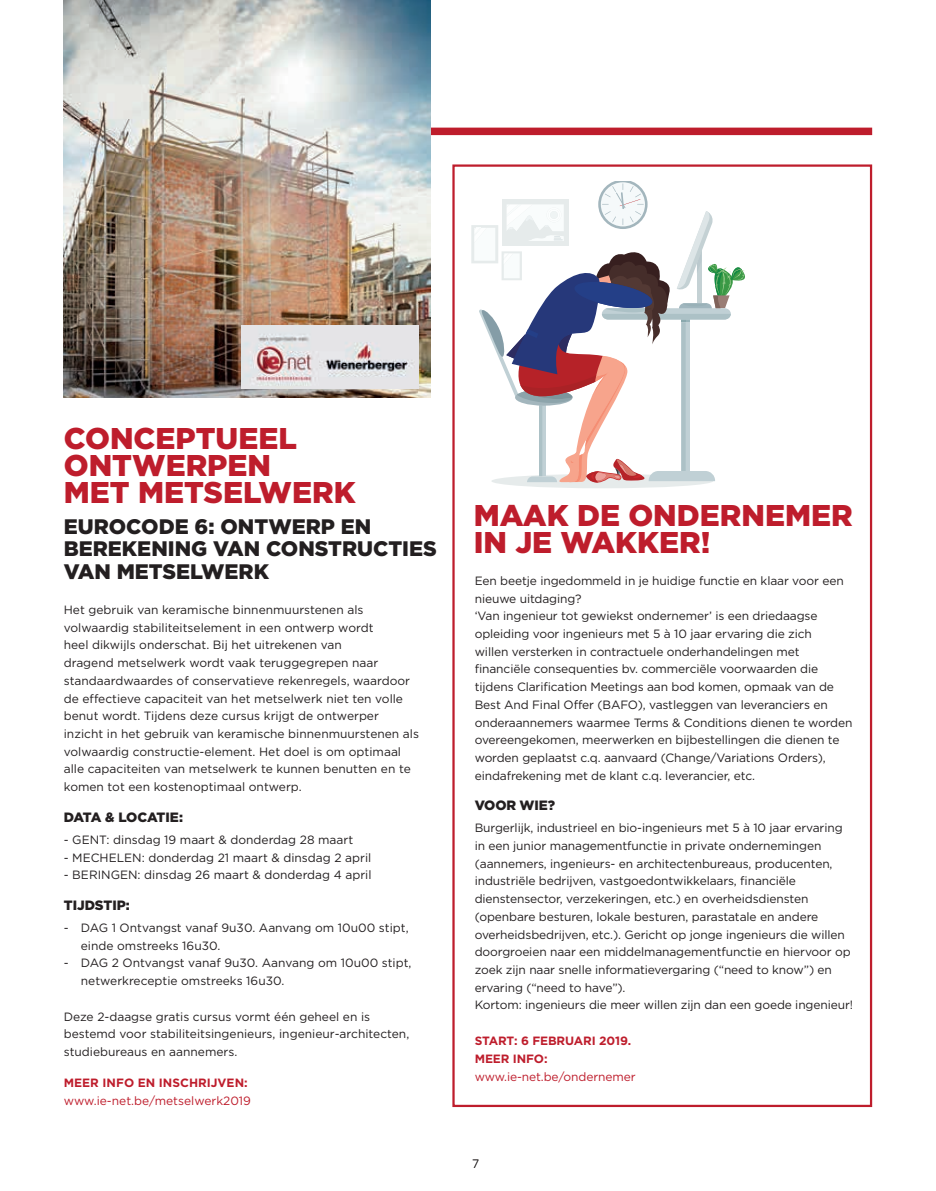
<style>
.page{position:relative;width:936px;height:1191px;background:#fff}
.page>*{position:absolute;margin:0;border:0;box-sizing:border-box;transform-origin:0 0}
.t1{font:900 30px/27px "Gotham";color:#be1d2c}
.t2{font:900 21px/22.5px "Gotham";color:#231f20}
.t3{font:900 13.5px "Gotham";letter-spacing:-.01em;color:#231f20}
.t4{font:900 13.5px "Gotham";letter-spacing:-.04em;color:#231f20}
.t5{font:12px/17.7px "Gotham";letter-spacing:-.01em;color:#231f20}
.t6{font:12px "Gotham";letter-spacing:-.01em;color:#be1d2c}
.t7{font:700 12px/18px "Gotham";letter-spacing:-.01em;color:#be1d2c}
.t8{font:300 12px "Gotham";color:#231f20}
</style>
<div class="page">
<div style="left:452px;top:164px;width:420px;height:943px;border:2px solid #be1d2c"></div>
<div style="left:64px;top:128px;width:808px;height:7px;background:#be1d2c"></div>
<div style="left:491px;top:474px;width:222px;height:14px;background:#e6ebeb;border-radius:50%"></div>
<div style="left:471px;top:225px;width:27px;height:38px;background:#e6ebeb"></div>
<svg style="left:474px;top:181px;width:271px;height:302px"></svg>
<img style="left:64px;top:0;width:366px;height:397px">
<img style="left:241px;top:326px;width:177px;height:62px">
<h1 class="t1" style="left:64px;top:424px;width:293px">CONCEPTUEEL<br>ONTWERPEN<br>MET METSELWERK</h1>
<h2 class="t2" style="left:64px;top:514px;width:374px">EUROCODE 6: ONTWERP EN<br>BEREKENING VAN CONSTRUCTIES<br>VAN METSELWERK</h2>
<p class="t5" style="left:64px;top:601px;width:357px">Het gebruik van keramische binnenmuurstenen als volwaardig stabiliteitselement in een ontwerp wordt<br>heel dikwijls onderschat. Bij het uitrekenen van<br>dragend metselwerk wordt vaak teruggegrepen naar standaardwaardes of conservatieve rekenregels, waardoor de effectieve capaciteit van het metselwerk niet ten volle benut wordt. Tijdens deze cursus krijgt de ontwerper inzicht in het gebruik van keramische binnenmuurstenen als volwaardig constructie-element. Het doel is om optimaal alle capaciteiten van metselwerk te kunnen benutten en te komen tot een kostenoptimaal ontwerp.</p>
<p class="t4" style="left:64px;top:809px;width:121px">DATA &amp; LOCATIE:</p>
<p class="t5" style="left:64px;top:830px;width:291px">- GENT: dinsdag 19 maart &amp; donderdag 28 maart</p>
<p class="t5" style="left:64px;top:848px;width:309px">- MECHELEN: donderdag 21 maart &amp; dinsdag 2 april</p>
<p class="t5" style="left:64px;top:866px;width:309px">- BERINGEN: dinsdag 26 maart &amp; donderdag 4 april</p>
<p class="t3" style="left:64px;top:897px;width:68px">TIJDSTIP:</p>
<p class="t5" style="left:81px;top:918px;width:329px;text-indent:-17px">- DAG 1 Ontvangst vanaf 9u30. Aanvang om 10u00 stipt, einde omstreeks 16u30.</p>
<p class="t5" style="left:81px;top:954px;width:332px;text-indent:-17px">- DAG 2 Ontvangst vanaf 9u30. Aanvang om 10u00 stipt, netwerkreceptie omstreeks 16u30.</p>
<p class="t5" style="left:64px;top:1007px;width:347px">Deze 2-daagse gratis cursus vormt één geheel en is bestemd voor stabiliteitsingenieurs, ingenieur-architecten, studiebureaus en aannemers.</p>
<p class="t7" style="left:64px;top:1073px;width:185px">MEER INFO EN INSCHRIJVEN:</p>
<p class="t6" style="left:64px;top:1093px;width:189px">www.ie-net.be/metselwerk2019</p>
<h1 class="t1" style="left:473px;top:500px;width:380px">MAAK DE ONDERNEMER<br>IN JE WAKKER!</h1>
<p class="t5" style="left:474px;top:571px;width:379px">Een beetje ingedommeld in je huidige functie en klaar voor een nieuwe uitdaging?<br>‘Van ingenieur tot gewiekst ondernemer’ is een driedaagse opleiding voor ingenieurs met 5 à 10 jaar ervaring die zich<br>willen versterken in contractuele onderhandelingen met financiële consequenties bv. commerciële voorwaarden die tijdens Clarification Meetings aan bod komen, opmaak van de Best And Final Offer (BAFO), vastleggen van leveranciers en onderaannemers waarmee Terms &amp; Conditions dienen te worden overeengekomen, meerwerken en bijbestellingen die dienen te worden geplaatst c.q. aanvaard (Change/Variations Orders), eindafrekening met de klant c.q. leverancier, etc.</p>
<p class="t3" style="left:474px;top:798px;width:82px">VOOR WIE?</p>
<p class="t5" style="left:474px;top:819px;width:380px">Burgerlijk, industrieel en bio-ingenieurs met 5 à 10 jaar ervaring in een junior managementfunctie in private ondernemingen (aannemers, ingenieurs- en architectenbureaus, producenten, industriële bedrijven, vastgoedontwikkelaars, financiële dienstensector, verzekeringen, etc.) en overheidsdiensten (openbare besturen, lokale besturen, parastatale en andere overheidsbedrijven, etc.). Gericht op jonge ingenieurs die willen doorgroeien naar een middelmanagementfunctie en hiervoor op zoek zijn naar snelle informatievergaring (“need to know”) en ervaring (“need to have”).<br>Kortom: ingenieurs die meer willen zijn dan een goede ingenieur!</p>
<p class="t7" style="left:474px;top:1031px;width:158px">START: 6 FEBRUARI 2019.<br>MEER INFO:</p>
<p class="t6" style="left:474px;top:1070px;width:162px">www.ie-net.be/ondernemer</p>
<p class="t8" style="left:472px;top:1157px;width:9px">7</p>
</div>
